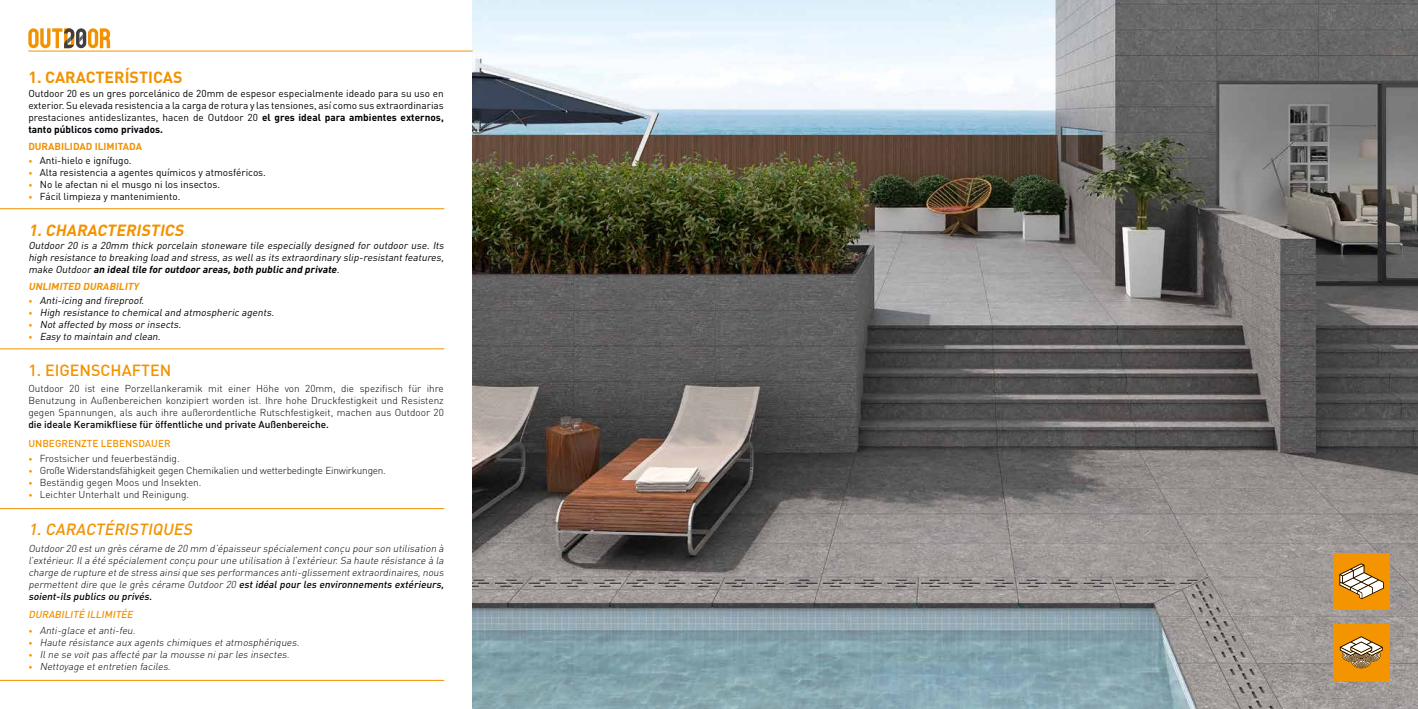
<style>
.page{position:relative;width:1418px;height:709px;background:#fff}
.page>*{position:absolute;margin:0;border:0;box-sizing:border-box;transform-origin:0 0}
.t1{font:italic 500 16px "DIN";color:#f39200}
.t2{font:700 16px "DIN";color:#f39200}
.t3{font:italic 700 16px "DIN";color:#f39200}
.t4{font:500 16px "DIN";color:#f39200}
.t5{font:italic 300 10px/12px "DIN";color:#000;text-align:justify}
.t6{font:10px/12px "DIN";color:#000;text-align:justify}
.t7{font:italic 10px/12px "DIN";color:#000;text-align:justify}
.t8{font:300 10px/12px "DIN";color:#000;text-align:justify}
.t9{font:300 10px "DIN";letter-spacing:-.02em;color:#000}
.t10{font:500 10px "DIN";color:#000}
.t11{font:500 10px "DIN";color:#f39200}
.t12{font:700 10px "DIN";color:#f39200}
.t13{font:italic 500 10px "DIN";color:#f39200}
.t14{font:italic 700 10px "DIN";color:#f39200}
.s1{font-weight:700}
.s2{font-size:8px;color:#f39200}
.s3{font-style:normal;font-size:8px;color:#f39200}
.s4{font-weight:400;font-size:8px;color:#f39200}
.s5{font-weight:500}
.s6{font-weight:400;font-style:normal;font-size:8px;color:#f39200}
</style>
<div class="page">
<hr style="left:0;top:680px;width:444px;height:1px;background:#f39200">
<hr style="left:0;top:208px;width:444px;height:1px;background:#f39200">
<hr style="left:0;top:348px;width:444px;height:1px;background:#f39200">
<hr style="left:0;top:508px;width:444px;height:1px;background:#f39200">
<svg style="left:28px;top:28px;width:82px;height:20px"></svg>
<img style="left:472px;top:0;width:945px;height:709px">
<hr style="left:28px;top:51px;width:444px;height:1px;background:#f39200">
<div style="left:1332px;top:624px;width:57px;height:56px;background:#f39400"></div>
<svg style="left:1339px;top:636px;width:43px;height:32px"></svg>
<div style="left:1332px;top:553px;width:57px;height:56px;background:#f39400"></div>
<svg style="left:1339px;top:563px;width:44px;height:36px"></svg>
<h1 class="t2" style="left:28px;top:67px;width:156px">1. CARACTERÍSTICAS</h1>
<p class="t6" style="left:28px;top:87px;width:417px">Outdoor 20 es un gres porcelánico de 20mm de espesor especialmente ideado para su uso en exterior. Su elevada resistencia a la carga de rotura y las tensiones, así como sus extraordinarias prestaciones antideslizantes, hacen de Outdoor 20 <span class="s1">el gres ideal para ambientes externos, tanto públicos como privados.</span></p>
<p class="t12" style="left:28px;top:140px;width:115px">DURABILIDAD ILIMITADA</p>
<p class="t6" style="left:28px;top:154px;width:105px"><span class="s2">•</span> Anti-hielo e ignífugo.</p>
<p class="t6" style="left:28px;top:166px;width:239px"><span class="s2">•</span> Alta resistencia a agentes químicos y atmosféricos.</p>
<p class="t6" style="left:28px;top:178px;width:193px"><span class="s2">•</span> No le afectan ni el musgo ni los insectos.</p>
<p class="t6" style="left:28px;top:190px;width:153px"><span class="s2">•</span> Fácil limpieza y mantenimiento.</p>
<h1 class="t3" style="left:28px;top:219px;width:160px">1.CHARACTERISTICS</h1>
<p class="t7" style="left:28px;top:240px;width:419px">Outdoor 20 is a 20mm thick porcelain stoneware tile especially designed for outdoor use. Its high resistance to breaking load and stress,as wellas its extraordinary slip-resistantfeatures, make Outdoor <span class="s1">an idealtile for outdoor areas,both public and private</span>.</p>
<p class="t14" style="left:28px;top:280px;width:114px">UNLIMITED DURABILITY</p>
<p class="t7" style="left:28px;top:294px;width:119px"><span class="s3">•</span> Anti-icing and fireproof.</p>
<p class="t7" style="left:28px;top:306px;width:249px"><span class="s3">•</span> High resistance to chemicaland atmospheric agents.</p>
<p class="t7" style="left:28px;top:318px;width:156px"><span class="s3">•</span> Notaffected by moss or insects.</p>
<p class="t7" style="left:28px;top:330px;width:136px"><span class="s3">•</span> Easy to maintain and clean.</p>
<h1 class="t4" style="left:28px;top:359px;width:144px">1. EIGENSCHAFTEN</h1>
<p class="t8" style="left:28px;top:382px;width:417px">Outdoor 20 ist eine Porzellankeramik mit einer Höhe von 20mm, die spezifisch für ihre Benutzung in Außenbereichen konzipiert worden ist. Ihre hohe Druckfestigkeit und Resistenz gegen Spannungen, als auch ihre außerordentliche Rutschfestigkeit, machen aus Outdoor 20</p>
<p class="t10" style="left:28px;top:418px;width:302px">die ideale Keramikfliese für öffentliche und private Außenbereiche.</p>
<p class="t11" style="left:28px;top:436px;width:144px">UNBEGRENZTE LEBENSDAUER</p>
<p class="t8" style="left:28px;top:452px;width:153px"><span class="s4">•</span> Frostsicher und feuerbeständig.</p>
<p class="t9" style="left:28px;top:464px;width:359px"><span class="s4">•</span> Große Widerstandsfähigkeit gegen Chemikalien und wetterbedingte Einwirkungen.</p>
<p class="t8" style="left:28px;top:476px;width:175px"><span class="s4">•</span> Beständig gegen Moos und Insekten.</p>
<p class="t8" style="left:28px;top:488px;width:162px"><span class="s4">•</span> Leichter Unterhalt und Reinigung.</p>
<h1 class="t1" style="left:28px;top:519px;width:169px">1.CARACTÉRISTIQUES</h1>
<p class="t5" style="left:28px;top:542px;width:419px">Outdoor 20 estun grès cérame de 20 mm d’épaisseur spécialementconçu pour son utilisation à l’extérieur.Ila été spécialementconçu pour une utilisation à l’extérieur.Sa haute résistance à la charge de rupture etde stress ainsique ses performances anti-glissementextraordinaires,nous permettent dire que le grès cérame Outdoor 20 <span class="s5">estidéalpour les environnements extérieurs, soient-ils publics ou privés.</span></p>
<p class="t13" style="left:28px;top:608px;width:108px">DURABILITÉ ILLIMITÉE</p>
<p class="t5" style="left:28px;top:624px;width:111px"><span class="s6">•</span> Anti-glace etanti-feu.</p>
<p class="t5" style="left:28px;top:636px;width:275px"><span class="s6">•</span> Haute résistance aux agents chimiques etatmosphériques.</p>
<p class="t5" style="left:28px;top:648px;width:265px"><span class="s6">•</span> Ilne se voitpas affecté par la mousse nipar les insectes.</p>
<p class="t5" style="left:28px;top:660px;width:146px"><span class="s6">•</span> Nettoyage etentretien faciles.</p>
</div>
